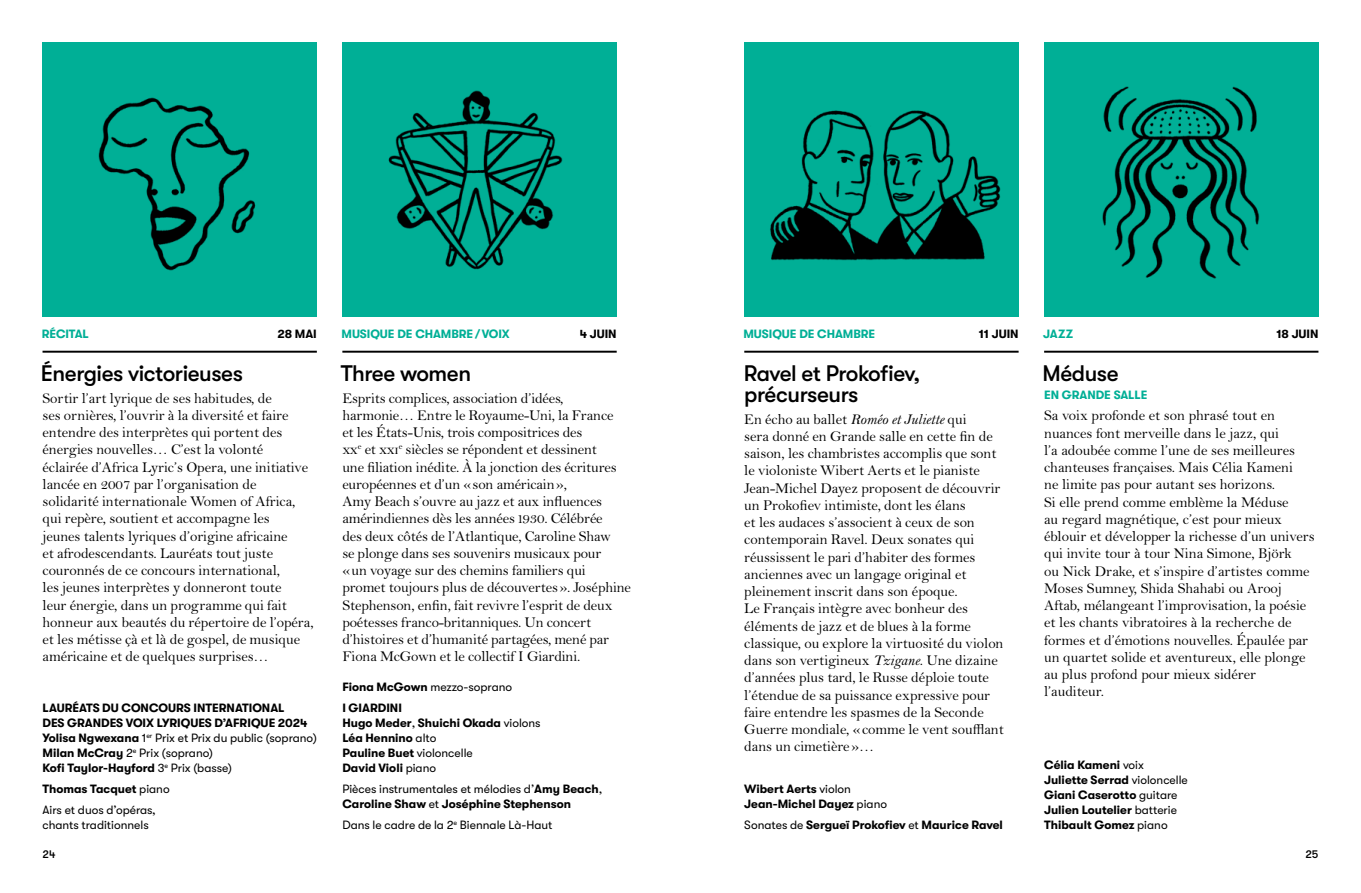
<style>
.page{position:relative;width:1361px;height:893px;background:#fff}
.page>*{position:absolute;margin:0;border:0;box-sizing:border-box;transform-origin:0 0}
.t1{font:500 22.5px/21px "GT Walsheim";letter-spacing:-.02em;color:#000}
.t2{font:15px/17.2px "Bell MT Std";letter-spacing:-.005em;color:#000}
.t3{font:700 12px/15px "GT Walsheim";color:#000}
.t4{font:12px/21px "GT Walsheim";color:#000}
.t5{font:700 12px "GT Walsheim";letter-spacing:-.005em;color:#00af96}
.t6{font:500 11.25px "GT Walsheim";color:#000}
.s1{font-weight:400}
.s2{font-weight:700}
.s3{font-style:italic}
</style>
<div class="page">
<div style="left:43px;top:43px;width:274px;height:274px;background:#00af96"></div>
<hr style="left:43px;top:351px;width:274px;height:2px;background:#000">
<div style="left:342px;top:43px;width:275px;height:274px;background:#00af96"></div>
<hr style="left:342px;top:351px;width:275px;height:2px;background:#000">
<div style="left:744px;top:43px;width:274px;height:274px;background:#00af96"></div>
<hr style="left:744px;top:351px;width:274px;height:2px;background:#000">
<div style="left:1044px;top:43px;width:274px;height:274px;background:#00af96"></div>
<hr style="left:1044px;top:351px;width:274px;height:2px;background:#000">
<img style="left:98px;top:97px;width:158px;height:174px">
<img style="left:388px;top:90px;width:175px;height:180px">
<img style="left:770px;top:110px;width:231px;height:151px">
<img style="left:1102px;top:86px;width:158px;height:193px">
<p class="t5" style="left:42px;top:327px;width:49px">RÉCITAL</p>
<p class="t3" style="left:277px;top:326px;width:41px">28 MAI</p>
<h1 class="t1" style="left:41px;top:363px;width:204px">Énergies victorieuses</h1>
<p class="t2" style="left:43px;top:389px;width:273px">Sortir l’art lyrique de ses habitudes, de<br>ses ornières, l’ouvrir à la diversité et faire entendre des interprètes qui portent des énergies nouvelles… C’est la volonté<br>éclairée d’Africa Lyric’s Opera, une initiative lancée en 2007 par l’organisation de solidarité internationale Women of Africa, qui repère, soutient et accompagne les<br>jeunes talents lyriques d’origine africaine<br>et afrodescendants. Lauréats tout juste couronnés de ce concours international,<br>les jeunes interprètes y donneront toute<br>leur énergie, dans un programme qui fait honneur aux beautés du répertoire de l’opéra, et les métisse çà et là de gospel, de musique américaine et de quelques surprises…</p>
<p class="t3" style="left:43px;top:701px;width:276px">LAURÉATS DU CONCOURS INTERNATIONAL<br>DES GRANDES VOIX LYRIQUES D’AFRIQUE 2024<br>Yolisa Ngwexana <span class="s1">1</span><sup>er</sup> <span class="s1">Prix et Prix du public (soprano)<br></span>Milan McCray <span class="s1">2</span><sup>e</sup> <span class="s1">Prix (soprano)<br></span>Kofi Taylor-Hayford <span class="s1">3</span><sup>e</sup> <span class="s1">Prix (basse)</span></p>
<p class="t4" style="left:43px;top:779px;width:129px"><span class="s2">Thomas Tacquet</span> piano<br>Airs et duos d’opéras,</p>
<p class="t4" style="left:43px;top:815px;width:108px">chants traditionnels</p>
<p class="t5" style="left:341px;top:327px;width:170px">MUSIQUE DE CHAMBRE / VOIX</p>
<p class="t3" style="left:580px;top:326px;width:38px">4 JUIN</p>
<h1 class="t1" style="left:341px;top:363px;width:132px">Three women</h1>
<p class="t2" style="left:342px;top:389px;width:290px">Esprits complices, association d’idées, harmonie… Entre le Royaume-Uni, la France<br>et les États-Unis, trois compositrices des<br>xx<sup>e</sup> et xxi<sup>e</sup> siècles se répondent et dessinent<br>une filiation inédite. À la jonction des écritures européennes et d’un «son américain»,<br>Amy Beach s’ouvre au jazz et aux influences amérindiennes dès les années 1930. Célébrée<br>des deux côtés de l’Atlantique, Caroline Shaw<br>se plonge dans ses souvenirs musicaux pour<br>«un voyage sur des chemins familiers qui promet toujours plus de découvertes». Joséphine Stephenson, enfin, fait revivre l’esprit de deux poétesses franco-britanniques. Un concert d’histoires et d’humanité partagées, mené par Fiona McGown et le collectif I Giardini.</p>
<p class="t3" style="left:342px;top:677px;width:171px;line-height:21px">Fiona McGown <span class="s1">mezzo-soprano<br></span>I GIARDINI</p>
<p class="t3" style="left:342px;top:716px;width:200px">Hugo Meder<span class="s1">,</span> Shuichi Okada <span class="s1">violons<br></span>Léa Hennino <span class="s1">alto<br></span>Pauline Buet <span class="s1">violoncelle<br></span>David Violi <span class="s1">piano</span></p>
<p class="t3" style="left:342px;top:782px;width:261px"><span class="s1">Pièces instrumentales et mélodies d’</span>Amy Beach<span class="s1">,<br></span>Caroline Shaw <span class="s1">et</span> Joséphine Stephenson</p>
<p class="t4" style="left:342px;top:815px;width:212px">Dans le cadre de la 2<sup>e</sup> Biennale Là-Haut</p>
<p class="t5" style="left:743px;top:327px;width:133px">MUSIQUE DE CHAMBRE</p>
<p class="t3" style="left:978px;top:326px;width:41px">11 JUIN</p>
<h1 class="t1" style="left:744px;top:363px;width:178px">Ravel et Prokofiev, précurseurs</h1>
<p class="t2" style="left:744px;top:410px;width:261px">En écho au ballet <span class="s3">Roméo et Juliette</span> qui<br>sera donné en Grande salle en cette fin de saison, les chambristes accomplis que sont le violoniste Wibert Aerts et le pianiste Jean-Michel Dayez proposent de découvrir un Prokofiev intimiste, dont les élans<br>et les audaces s’associent à ceux de son contemporain Ravel. Deux sonates qui réussissent le pari d’habiter des formes anciennes avec un langage original et pleinement inscrit dans son époque.<br>Le Français intègre avec bonheur des éléments de jazz et de blues à la forme classique, ou explore la virtuosité du violon dans son vertigineux <span class="s3">Tzigane</span>. Une dizaine d’années plus tard, le Russe déploie toute l’étendue de sa puissance expressive pour faire entendre les spasmes de la Seconde Guerre mondiale, «comme le vent soufflant dans un cimetière»…</p>
<p class="t3" style="left:744px;top:782px;width:144px">Wibert Aerts <span class="s1">violon<br></span>Jean-Michel Dayez <span class="s1">piano</span></p>
<p class="t3" style="left:744px;top:818px;width:260px"><span class="s1">Sonates de</span> Sergueï Prokofiev <span class="s1">et</span> Maurice Ravel</p>
<p class="t5" style="left:1043px;top:327px;width:31px">JAZZ</p>
<p class="t3" style="left:1276px;top:326px;width:44px">18 JUIN</p>
<h1 class="t1" style="left:1042px;top:363px;width:78px">Méduse</h1>
<p class="t5" style="left:1044px;top:388px;width:105px">EN GRANDE SALLE</p>
<p class="t2" style="left:1044px;top:407px;width:272px">Sa voix profonde et son phrasé tout en nuances font merveille dans le jazz, qui<br>l’a adoubée comme l’une de ses meilleures chanteuses françaises. Mais Célia Kameni<br>ne limite pas pour autant ses horizons.<br>Si elle prend comme emblème la Méduse<br>au regard magnétique, c’est pour mieux éblouir et développer la richesse d’un univers qui invite tour à tour Nina Simone, Björk<br>ou Nick Drake, et s’inspire d’artistes comme Moses Sumney, Shida Shahabi ou Arooj Aftab, mélangeant l’improvisation, la poésie et les chants vibratoires à la recherche de formes et d’émotions nouvelles. Épaulée par un quartet solide et aventureux, elle plonge au plus profond pour mieux sidérer l’auditeur.</p>
<p class="t3" style="left:1044px;top:758px;width:145px">Célia Kameni <span class="s1">voix<br></span>Juliette Serrad <span class="s1">violoncelle<br></span>Giani Caserotto <span class="s1">guitare<br></span>Julien Loutelier <span class="s1">batterie<br></span>Thibault Gomez <span class="s1">piano</span></p>
<p class="t6" style="left:43px;top:848px;width:15px">24</p>
<p class="t6" style="left:1305px;top:848px;width:14px">25</p>
</div>
